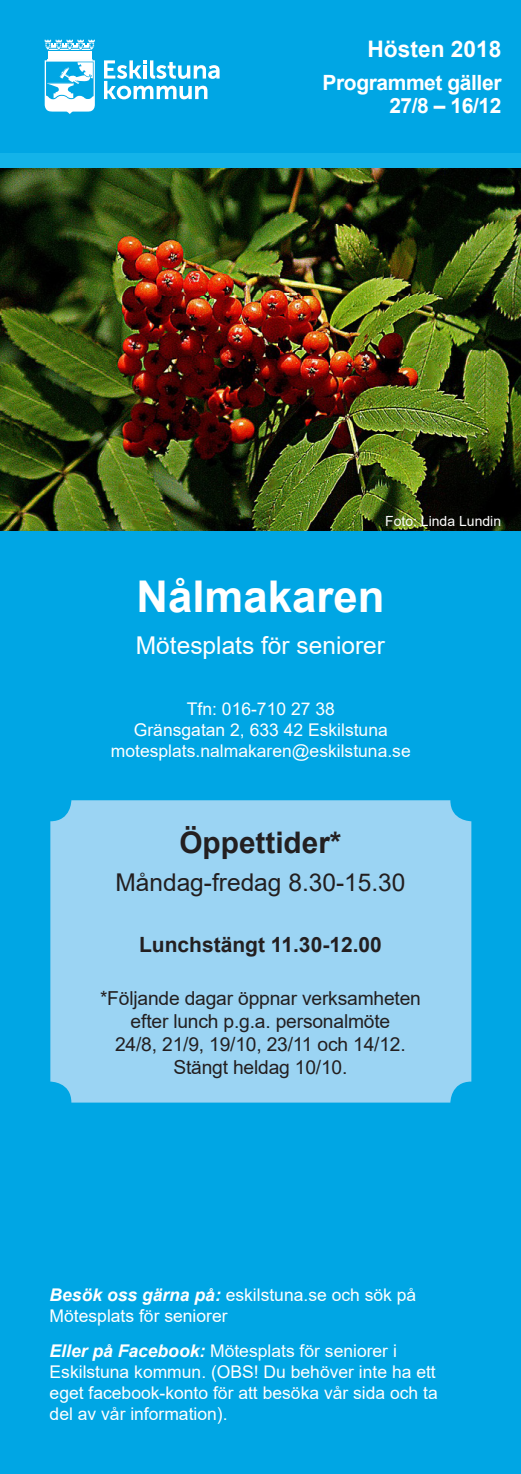
<style>
.page{position:relative;width:521px;height:1474px;background:#fff}
.page>*{position:absolute;margin:0;border:0;box-sizing:border-box;transform-origin:0 0}
.t1{font:700 43.75px "Arial";color:#fff}
.t2{font:700 29.75px "Arial";color:#231f20}
.t3{font:24.5px "Arial";color:#231f20}
.t4{font:24.5px "Arial";color:#fff}
.t5{font:700 22.75px "Arial";color:#fff}
.t6{font:700 21px/22.8px "Arial";letter-spacing:-.02em;color:#fff;text-align:right}
.t7{font:700 21px "Arial";color:#231f20}
.t8{font:19.25px/23.1px "Arial";letter-spacing:-.01em;color:#231f20;text-align:center}
.t9{font:17.5px/21px "Arial";color:#fff}
.t10{font:14px "Arial";color:#fff}
.s1{font-weight:700;font-style:italic}
</style>
<div class="page">
<img style="left:0;top:167px;width:521px;height:364px">
<div style="left:0;top:531px;width:521px;height:942px;background:#00a6e4"></div>
<div style="left:0;top:0;width:521px;height:167px;background:#13b3e9"></div>
<div style="left:0;top:0;width:521px;height:152px;background:#00a6e4"></div>
<svg style="left:104px;top:60px;width:116px;height:39px"></svg>
<svg style="left:45px;top:40px;width:50px;height:10px"></svg>
<div style="left:48px;top:51px;width:44px;height:7px;background:#fff"></div>
<svg style="left:45px;top:59px;width:50px;height:55px"></svg>
<div style="left:50px;top:800px;width:421px;height:302px;background:#9bd4f3;border-radius:21px"></div>
<p class="t5" style="left:367px;top:33px;width:136px">Hösten 2018</p>
<p class="t6" style="left:323px;top:72px;width:180px">Programmet gäller<br>27/8 – 16/12</p>
<p class="t10" style="left:385px;top:511px;width:117px">Foto: Linda Lundin</p>
<p class="t1" style="left:136px;top:565px;width:250px">Nålmakaren</p>
<p class="t4" style="left:136px;top:628px;width:251px">Mötesplats för seniorer</p>
<p class="t9" style="left:187px;top:698px;width:149px">Tfn: 016-710 27 38</p>
<p class="t9" style="left:134px;top:719px;width:255px">Gränsgatan 2, 633 42 Eskilstuna</p>
<p class="t9" style="left:111px;top:740px;width:301px">motesplats.nalmakaren@eskilstuna.se</p>
<p class="t2" style="left:179px;top:821px;width:163px">Öppettider*</p>
<p class="t3" style="left:115px;top:865px;width:292px">Måndag-fredag 8.30-15.30</p>
<p class="t7" style="left:139px;top:930px;width:244px">Lunchstängt 11.30-12.00</p>
<p class="t8" style="left:100px;top:986px;width:322px">*Följande dagar öppnar verksamheten efter lunch p.g.a. personalmöte<br>24/8, 21/9, 19/10, 23/11 och 14/12.<br>Stängt heldag 10/10.</p>
<p class="t9" style="left:50px;top:1284px;width:368px"><span class="s1">Besök oss gärna på:</span> eskilstuna.se och sök på<br>Mötesplats för seniorer</p>
<p class="t9" style="left:50px;top:1340px;width:390px"><span class="s1">Eller på Facebook:</span> Mötesplats för seniorer i Eskilstuna kommun. (OBS! Du behöver inte ha ett eget facebook-konto för att besöka vår sida och ta del av vår information).</p>
</div>
